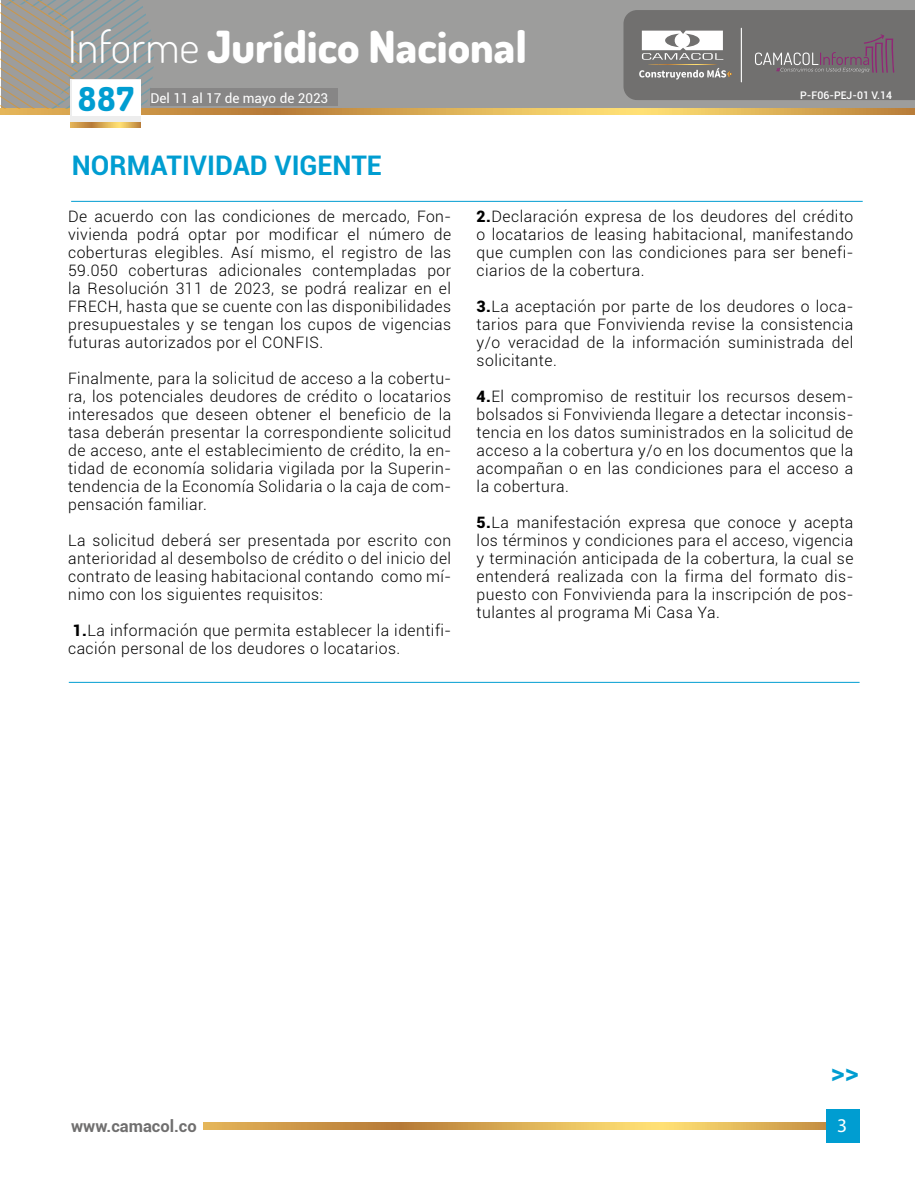
<style>
.page{position:relative;width:915px;height:1191px;background:#fff}
.page>*{position:absolute;margin:0;border:0;box-sizing:border-box;transform-origin:0 0}
.t1{font:800 44.25px "Dosis";color:#fff}
.t2{font:800 33px "Dosis";color:#009dd1}
.t3{font:700 27px "Roboto";color:#009dd1}
.t4{font:900 19.5px "Roboto";color:#fff}
.t5{font:19.5px "Myriad Pro";color:#fff}
.t6{font:700 16.5px "Roboto";color:#706f6f}
.t7{font:300 15.75px/18px "Roboto";letter-spacing:.03em;color:#000;text-align:justify}
.t8{font:13.5px "Roboto";color:#fff}
.t9{font:10.5px "Roboto";color:#fff}
.t10{font:500 10.5px "Roboto";color:#fff}
.s1{font-weight:300}
.s2{font-weight:900}
</style>
<div class="page">
<svg style="left:203px;top:1122px;width:622px;height:7px;background:#d9ab54"></svg>
<div style="left:825px;top:1109px;width:33px;height:34px;background:#009dd1"></div>
<div style="left:1px;top:0;width:913px;height:108px;background:#9d9d9c"></div>
<svg style="left:1px;top:109px;width:913px;height:5px;background:#d9aa53"></svg>
<svg style="left:1px;top:0;width:158px;height:109px"></svg>
<svg style="left:70px;top:122px;width:70px;height:5px"></svg>
<div style="left:70px;top:79px;width:70px;height:43px;background:#ededed"></div>
<svg style="left:623px;top:10px;width:291px;height:90px;background:#7d7a7b"></svg>
<hr style="left:71px;top:201px;width:791px;height:1px;background:#009dd1">
<div style="left:72px;top:80px;width:68px;height:36px;background:#fff"></div>
<div style="left:150px;top:89px;width:187px;height:17px;background:#878686"></div>
<hr style="left:69px;top:682px;width:790px;height:1px;background:#009dd1">
<h1 class="t1" style="left:68px;top:18px;width:460px"><span class="s1">Informe</span> Jurídico Nacional</h1>
<h2 class="t2" style="left:97px;top:80px;width:37px">46</h2>
<p class="t9" style="left:150px;top:89px;width:134px">De junio 30 a julio 6 de 2022</p>
<p class="t2" style="left:78px;top:78px;width:57px">887</p>
<p class="t8" style="left:150px;top:88px;width:179px">Del 11 al 17 de mayo de 2023</p>
<p class="t3" style="left:72px;top:146px;width:311px">NORMATIVIDAD VIGENTE</p>
<p class="t10" style="left:800px;top:87px;width:93px">P-F06-PEJ-01 V.14</p>
<p class="t7" style="left:68px;top:206px;width:384px">De acuerdo con las condiciones de mercado, Fon&shy;vivienda podrá optar por modificar el número de coberturas elegibles. Así mismo, el registro de las 59.050 coberturas adicionales contempladas por la Resolución 311 de 2023, se podrá realizar en el FRECH, hasta que se cuente con las disponibilidades presupuestales y se tengan los cupos de vigencias futuras autorizados por el CONFIS.</p>
<p class="t7" style="left:68px;top:368px;width:384px">Finalmente, para la solicitud de acceso a la cobertu&shy;ra, los potenciales deudores de crédito o locatarios interesados que deseen obtener el beneficio de la tasa deberán presentar la correspondiente solicitud de acceso, ante el establecimiento de crédito, la en&shy;tidad de economía solidaria vigilada por la Superin&shy;tendencia de la Economía Solidaria o la caja de com&shy;pensación familiar.</p>
<p class="t7" style="left:68px;top:530px;width:384px">La solicitud deberá ser presentada por escrito con anterioridad al desembolso de crédito o del inicio del contrato de leasing habitacional contando como mí&shy;nimo con los siguientes requisitos:</p>
<p class="t7" style="left:68px;top:620px;width:384px"><span class="s2">1.</span>La información que permita establecer la identifi&shy;cación personal de los deudores o locatarios.</p>
<p class="t7" style="left:476px;top:206px;width:378px"><span class="s2">2.</span>Declaración expresa de los deudores del crédito o locatarios de leasing habitacional, manifestando que cumplen con las condiciones para ser benefi&shy;ciarios de la cobertura.</p>
<p class="t7" style="left:476px;top:296px;width:378px"><span class="s2">3.</span>La aceptación por parte de los deudores o loca&shy;tarios para que Fonvivienda revise la consistencia y/o veracidad de la información suministrada del solicitante.</p>
<p class="t7" style="left:476px;top:386px;width:378px"><span class="s2">4.</span>El compromiso de restituir los recursos desem&shy;bolsados si Fonvivienda llegare a detectar inconsis&shy;tencia en los datos suministrados en la solicitud de acceso a la cobertura y/o en los documentos que la acompañan o en las condiciones para el acceso a la cobertura.</p>
<p class="t7" style="left:476px;top:512px;width:378px"><span class="s2">5.</span>La manifestación expresa que conoce y acepta los términos y condiciones para el acceso, vigencia y terminación anticipada de la cobertura, la cual se entenderá realizada con la firma del formato dis&shy;puesto con Fonvivienda para la inscripción de pos&shy;tulantes al programa Mi Casa Ya.</p>
<p class="t3" style="left:830px;top:1052px;width:30px">&gt;&gt;</p>
<p class="t6" style="left:71px;top:1114px;width:127px">www.camacol.co</p>
<p class="t4" style="left:836px;top:1114px;width:13px">1</p>
<p class="t5" style="left:836px;top:1113px;width:12px">3</p>
</div>
